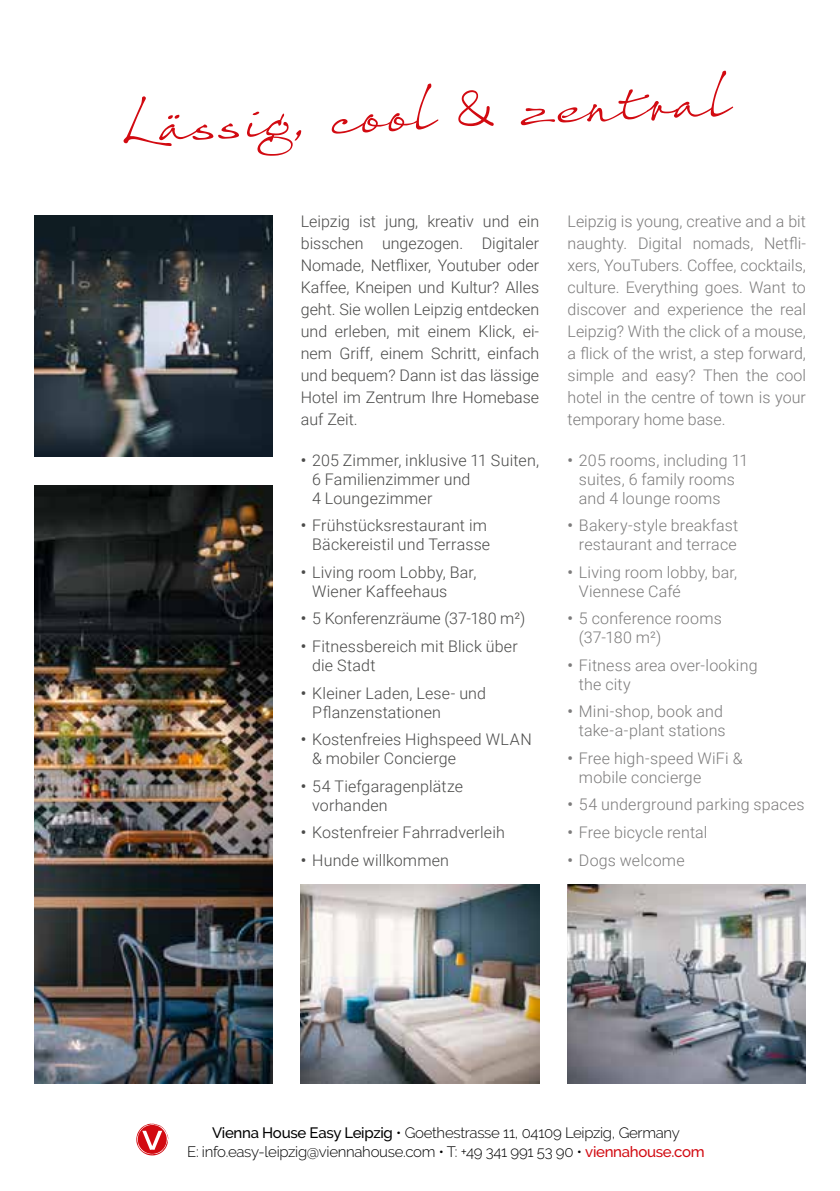
<style>
.page{position:relative;width:840px;height:1191px;background:#fff}
.page>*{position:absolute;margin:0;border:0;box-sizing:border-box;transform-origin:0 0}
.t1{font:61.8px "Thought";color:#d20a11}
.t2{font:300 16px/22px "Roboto";letter-spacing:.01em;color:#4a4a49}
.t3{font:300 16px/22px "Roboto";letter-spacing:.01em;color:#7c7b7b}
.t4{font:300 15px/19px "Raleway";letter-spacing:-.02em;color:#000;text-align:center}
.s1{font-weight:500}
.s2{font-weight:500;color:#d20a11}
</style>
<div class="page">
<svg style="left:136px;top:1123px;width:33px;height:32px"></svg>
<img style="left:34px;top:485px;width:238px;height:598px">
<img style="left:300px;top:884px;width:239px;height:199px">
<img style="left:34px;top:215px;width:238px;height:242px">
<img style="left:567px;top:884px;width:238px;height:199px">
<h1 class="t1" style="left:116px;top:89px;width:610px;rotate:-3deg">Lässig, cool &amp; zentral</h1>
<p class="t2" style="left:300px;top:210px;width:240px;text-align:justify">Leipzig ist jung, kreativ und ein bisschen ungezogen. Digitaler Nomade, Netflixer, Youtuber oder Kaffee, Kneipen und Kultur? Alles geht. Sie wollen Leipzig entdecken und erleben, mit einem Klick, ei&shy;nem Griff, einem Schritt, einfach und bequem? Dann ist das lässige Hotel im Zentrum Ihre Homebase auf Zeit.</p>
<p class="t3" style="left:567px;top:210px;width:240px;text-align:justify">Leipzig is young, creative and a bit naughty. Digital nomads, Netfli&shy;xers, YouTubers. Coffee, cocktails, culture. Everything goes. Want to discover and experience the real Leipzig? With the click of a mouse, a flick of the wrist, a step forward, simple and easy? Then the cool hotel in the centre of town is your temporary home base.</p>
<p class="t2" style="left:312px;top:450px;width:228px;line-height:19px;text-indent:-11px"><span class="s1">•</span> 205 Zimmer, inklusive 11 Suiten,<br>6 Familienzimmer und<br>4 Loungezimmer</p>
<p class="t2" style="left:300px;top:515px;width:191px;line-height:19px;text-align:right"><span class="s1">•</span> Frühstücksrestaurant im<br>Bäckereistil und Terrasse</p>
<p class="t2" style="left:312px;top:562px;width:166px;line-height:19px;text-indent:-11px"><span class="s1">•</span> Living room Lobby, Bar,<br>Wiener Kaffeehaus</p>
<p class="t2" style="left:300px;top:607px;width:226px"><span class="s1">•</span> 5 Konferenzräume (37-180 m²)</p>
<p class="t2" style="left:312px;top:636px;width:207px;line-height:19px;text-indent:-11px"><span class="s1">•</span> Fitnessbereich mit Blick über die Stadt</p>
<p class="t2" style="left:312px;top:682px;width:175px;line-height:19px;text-indent:-11px"><span class="s1">•</span> Kleiner Laden, Lese- und<br>Pflanzenstationen</p>
<p class="t2" style="left:312px;top:729px;width:221px;line-height:19px;text-indent:-11px"><span class="s1">•</span> Kostenfreies Highspeed WLAN &amp; mobiler Concierge</p>
<p class="t2" style="left:312px;top:775px;width:152px;line-height:19px;text-indent:-11px"><span class="s1">•</span> 54 Tiefgaragenplätze vorhanden</p>
<p class="t2" style="left:300px;top:820px;width:205px"><span class="s1">•</span> Kostenfreier Fahrradverleih</p>
<p class="t2" style="left:300px;top:848px;width:150px"><span class="s1">•</span> Hunde willkommen</p>
<p class="t3" style="left:578px;top:450px;width:171px;line-height:19px;text-indent:-11px"><span class="s1">•</span> 205 rooms, including 11 suites, 6 family rooms and 4 lounge rooms</p>
<p class="t3" style="left:567px;top:515px;width:172px;line-height:19px;text-align:right"><span class="s1">•</span> Bakery-style breakfast restaurant and terrace</p>
<p class="t3" style="left:578px;top:562px;width:160px;line-height:19px;text-indent:-11px"><span class="s1">•</span> Living room lobby, bar,<br>Viennese Café</p>
<p class="t3" style="left:578px;top:608px;width:144px;line-height:19px;text-indent:-11px"><span class="s1">•</span> 5 conference rooms (37-180 m²)</p>
<p class="t3" style="left:578px;top:655px;width:180px;line-height:19px;text-indent:-11px"><span class="s1">•</span> Fitness area over-looking the city</p>
<p class="t3" style="left:567px;top:701px;width:159px;line-height:19px;text-align:right"><span class="s1">•</span> Mini-shop, book and take-a-plant stations</p>
<p class="t3" style="left:578px;top:748px;width:165px;line-height:19px;text-indent:-11px"><span class="s1">•</span> Free high-speed WiFi &amp; mobile concierge</p>
<p class="t3" style="left:567px;top:793px;width:238px"><span class="s1">•</span> 54 underground parking spaces</p>
<p class="t3" style="left:567px;top:820px;width:141px"><span class="s1">•</span> Free bicycle rental</p>
<p class="t3" style="left:567px;top:848px;width:118px"><span class="s1">•</span> Dogs welcome</p>
<p class="t4" style="left:187px;top:1123px;width:519px"><span class="s1">Vienna House Easy Leipzig</span> • Goethestrasse 11, 04109 Leipzig, Germany<br>E: info.easy-leipzig@viennahouse.com • T: +49 341 991 53 90 • <span class="s2">viennahouse.com</span></p>
</div>
